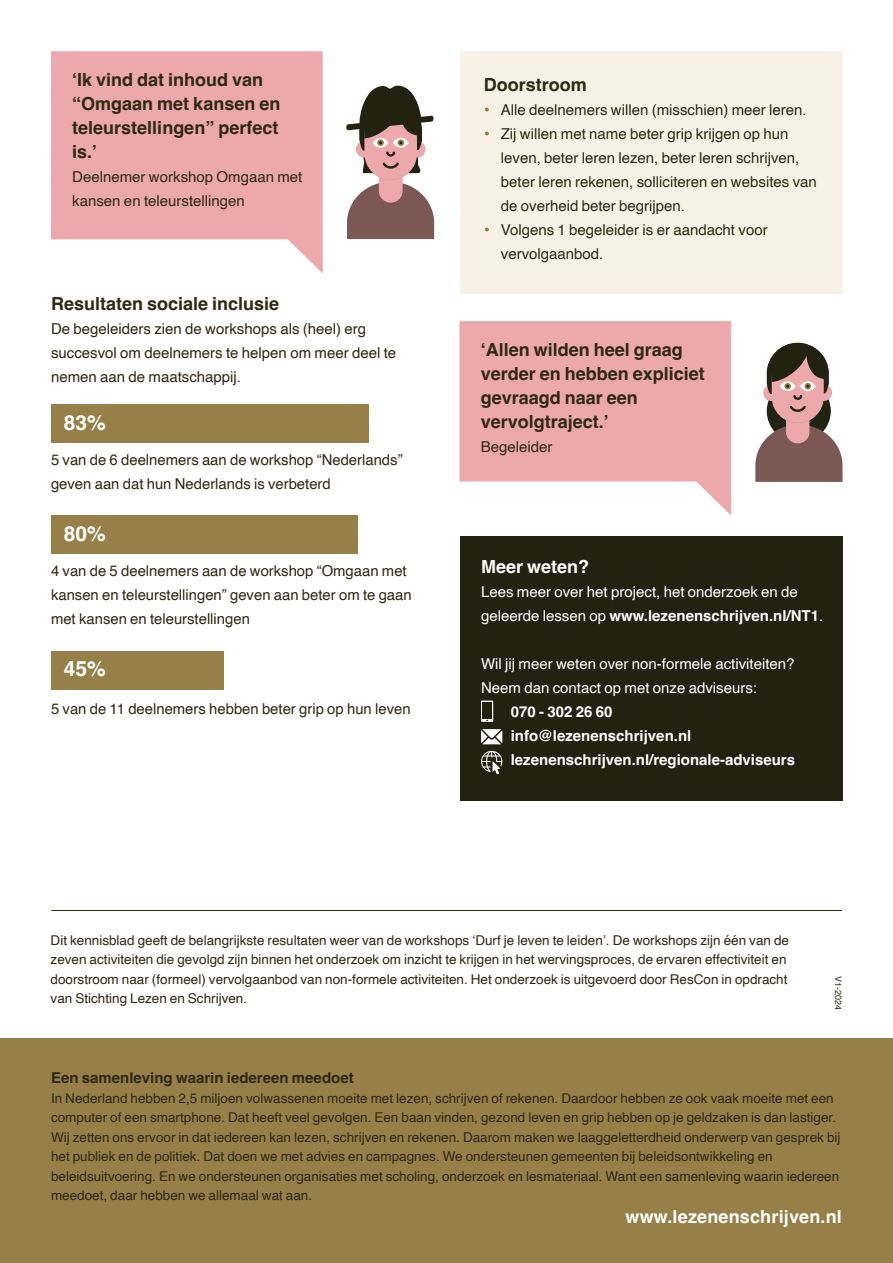
<style>
.page{position:relative;width:893px;height:1263px;background:#fff}
.page>*{position:absolute;margin:0;border:0;box-sizing:border-box;transform-origin:0 0}
.t1{font:700 21px "Helvetica";color:#fff}
.t2{font:700 18px/24px "Helvetica";color:#2f2912}
.t3{font:700 18px "Helvetica";letter-spacing:.01em;color:#fff}
.t4{font:15px/24px "Helvetica";color:#2f2912}
.t5{font:15px/24px "Helvetica";color:#fff}
.t6{font:700 15px/24px "Helvetica";color:#fff}
.t7{font:700 15px "Helvetica";color:#2f2912}
.t8{font:13.5px/19.5px "Helvetica";color:#2f2912}
.t9{font:9px "Helvetica";color:#2f2912}
.s1{font-weight:700;font-size:18px;color:#968047}
.s2{font-weight:700}
</style>
<div class="page">
<div style="left:460px;top:536px;width:383px;height:264px;background:#221"></div>
<svg style="left:481px;top:700px;width:12px;height:22px"></svg>
<div style="left:483px;top:702px;width:9px;height:17px;background:#221"></div>
<svg style="left:481px;top:729px;width:21px;height:15px"></svg>
<svg style="left:481px;top:751px;width:21px;height:23px"></svg>
<div style="left:460px;top:51px;width:382px;height:242px;background:#f7f2e5"></div>
<div style="left:0;top:1038px;width:893px;height:225px;background:#968047"></div>
<hr style="left:51px;top:910px;width:791px;height:1px;background:#2f2912">
<div style="left:767px;top:379px;width:64px;height:64px;background:#221;border-radius:50%"></div>
<svg style="left:755px;top:425px;width:87px;height:57px;background:#8b6d68"></svg>
<div style="left:786px;top:391px;width:23px;height:52px;background:#eca8aa;border-radius:12px"></div>
<div style="left:763px;top:385px;width:17px;height:16px;background:#eca8aa;border-radius:50%"></div>
<div style="left:815px;top:385px;width:17px;height:16px;background:#eca8aa;border-radius:50%"></div>
<div style="left:772px;top:351px;width:52px;height:72px;background:#eca8aa;border-radius:26px"></div>
<svg style="left:767px;top:343px;width:62px;height:73px"></svg>
<svg style="left:347px;top:183px;width:87px;height:56px;background:#8e716c"></svg>
<div style="left:379px;top:149px;width:24px;height:54px;background:#eca8aa;border-radius:12px"></div>
<div style="left:364px;top:107px;width:53px;height:73px;background:#eca8aa;border-radius:26px"></div>
<svg style="left:346px;top:86px;width:87px;height:87px"></svg>
<svg style="left:51px;top:51px;width:272px;height:222px;background:#eeb4b6"></svg>
<svg style="left:459px;top:321px;width:272px;height:194px;fill:#eca8aa"></svg>
<div style="left:51px;top:405px;width:318px;height:38px;background:#968047"></div>
<div style="left:51px;top:516px;width:306px;height:38px;background:#968047"></div>
<div style="left:51px;top:651px;width:172px;height:38px;background:#968047"></div>
<h2 class="t2" style="left:72px;top:70px;width:210px">‘Ik vind dat inhoud van “Omgaan met kansen en teleurstellingen” perfect is.’</h2>
<p class="t4" style="left:72px;top:165px;width:232px">Deelnemer workshop Omgaan met kansen en teleurstellingen</p>
<h2 class="t2" style="left:51px;top:294px;width:230px">Resultaten sociale inclusie</h2>
<p class="t4" style="left:51px;top:317px;width:347px">De begeleiders zien de workshops als (heel) erg succesvol om deelnemers te helpen om meer deel te nemen aan de maatschappij.</p>
<h1 class="t1" style="left:64px;top:410px;width:44px">83%</h1>
<p class="t4" style="left:51px;top:448px;width:353px">5 van de 6 deelnemers aan de workshop “Nederlands” geven aan dat hun Nederlands is verbeterd</p>
<h1 class="t1" style="left:64px;top:521px;width:44px">80%</h1>
<p class="t4" style="left:51px;top:559px;width:362px">4 van de 5 deelnemers aan de workshop “Omgaan met kansen en teleurstellingen” geven aan beter om te gaan met kansen en teleurstellingen</p>
<h1 class="t1" style="left:64px;top:656px;width:44px">45%</h1>
<p class="t4" style="left:51px;top:697px;width:361px">5 van de 11 deelnemers hebben beter grip op hun leven</p>
<h2 class="t2" style="left:484px;top:75px;width:104px">Doorstroom</h2>
<p class="t4" style="left:484px;top:98px;width:324px"><span class="s1">•</span> Alle deelnemers willen (misschien) meer leren.</p>
<p class="t4" style="left:501px;top:122px;width:318px;text-indent:-17px"><span class="s1">•</span> Zij willen met name beter grip krijgen op hun leven, beter leren lezen, beter leren schrijven, beter leren rekenen, solliciteren en websites van de overheid beter begrijpen.</p>
<p class="t4" style="left:501px;top:218px;width:268px;text-indent:-17px"><span class="s1">•</span> Volgens 1 begeleider is er aandacht voor vervolgaanbod.</p>
<h2 class="t2" style="left:481px;top:339px;width:226px">‘Allen wilden heel graag verder en hebben expliciet gevraagd naar een vervolgtraject.’</h2>
<p class="t4" style="left:481px;top:435px;width:73px">Begeleider</p>
<h2 class="t3" style="left:481px;top:556px;width:110px">Meer weten?</h2>
<p class="t5" style="left:481px;top:580px;width:344px">Lees meer over het project, het onderzoek en de geleerde lessen op <span class="s2">www.lezenenschrijven.nl/NT1</span>.</p>
<p class="t5" style="left:481px;top:652px;width:315px">Wil jij meer weten over non-formele activiteiten?<br>Neem dan contact op met onze adviseurs:</p>
<p class="t6" style="left:511px;top:702px;width:286px">070 - 302 26 60 info@lezenenschrijven.nl lezenenschrijven.nl/regionale-adviseurs</p>
<p class="t8" style="left:51px;top:931px;width:740px">Dit kennisblad geeft de belangrijkste resultaten weer van de workshops ‘Durf je leven te leiden’. De workshops zijn één van de zeven activiteiten die gevolgd zijn binnen het onderzoek om inzicht te krijgen in het wervingsproces, de ervaren effectiviteit en doorstroom naar (formeel) vervolgaanbod van non-formele activiteiten. Het onderzoek is uitgevoerd door ResCon in opdracht van Stichting Lezen en Schrijven.</p>
<p class="t9" style="left:845px;top:976px;width:36px;rotate:90deg">V1-2024</p>
<p class="t7" style="left:51px;top:1069px;width:304px">Een samenleving waarin iedereen meedoet</p>
<p class="t8" style="left:51px;top:1089px;width:791px">In Nederland hebben 2,5 miljoen volwassenen moeite met lezen, schrijven of rekenen. Daardoor hebben ze ook vaak moeite met een computer of een smartphone. Dat heeft veel gevolgen. Een baan vinden, gezond leven en grip hebben op je geldzaken is dan lastiger.<br>Wij zetten ons ervoor in dat iedereen kan lezen, schrijven en rekenen. Daarom maken we laaggeletterdheid onderwerp van gesprek bij het publiek en de politiek. Dat doen we met advies en campagnes. We ondersteunen gemeenten bij beleidsontwikkeling en beleidsuitvoering. En we ondersteunen organisaties met scholing, onderzoek en lesmateriaal. Want een samenleving waarin iedereen meedoet, daar hebben we allemaal wat aan.</p>
<h2 class="t3" style="left:626px;top:1206px;width:218px">www.lezenenschrijven.nl</h2>
</div>
